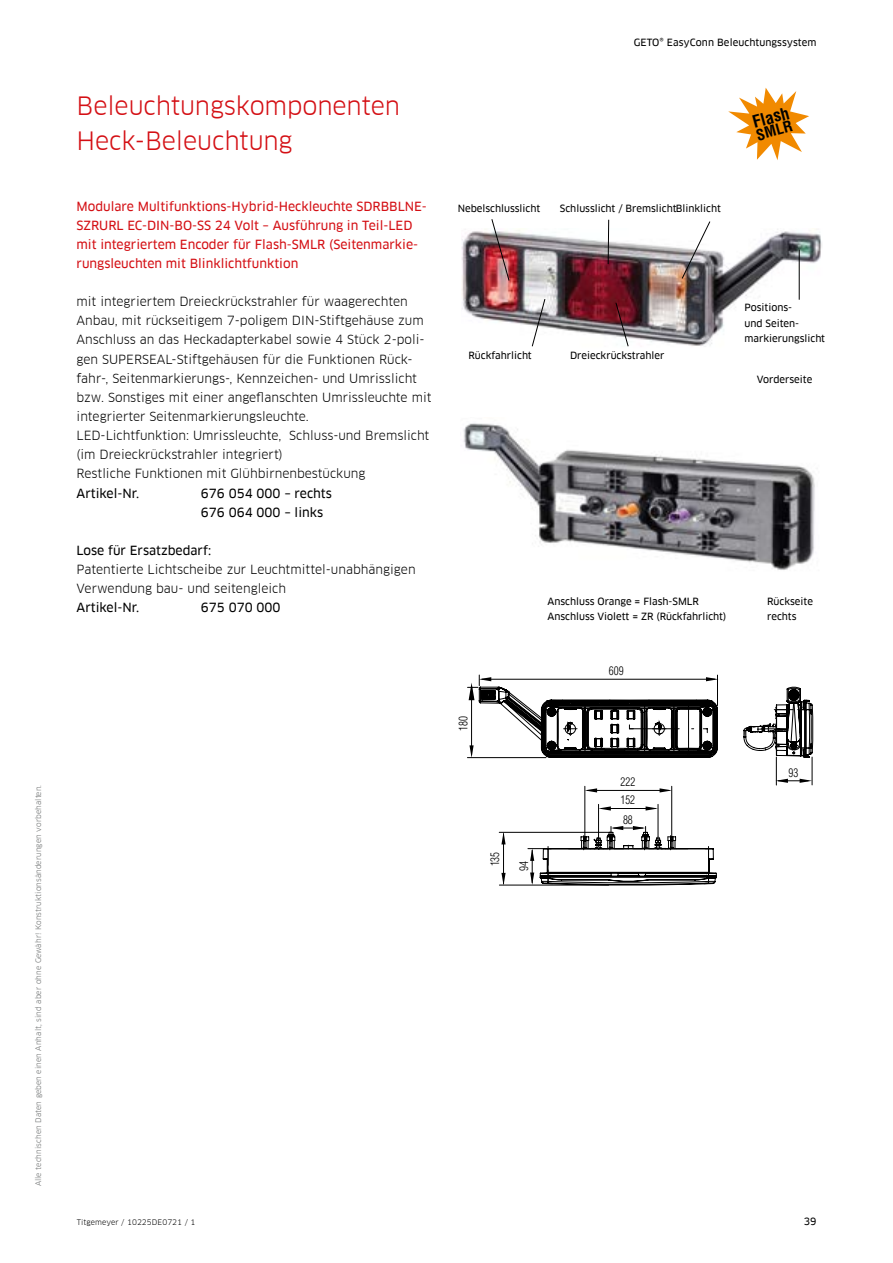
<style>
.page{position:relative;width:893px;height:1263px;background:#fff}
.page>*{position:absolute;margin:0;border:0;box-sizing:border-box;transform-origin:0 0}
.t1{font:24.75px/34.7px "Clan Offc Pro";letter-spacing:-.005em;color:#d40f14}
.t2{font:700 condensed 16.8px "Helvetica Com";color:#000}
.t3{font:700 condensed 15px "Helvetica Com";color:#000}
.t4{font:12.3px/19.2px "Clan Offc Pro";color:#000}
.t5{font:12.3px/19.2px "Clan Offc Pro News";color:#d40f14}
.t6{font:12.3px/19.2px "Clan Offc Pro News";color:#000}
.t7{font:300 condensed 11.7px/18px "Helvetica Com";color:#000;scale:.95 1}
.t8{font:9.75px/15.3px "Clan Offc Pro News";color:#000}
.t9{font:7.5px "Clan Offc Pro";letter-spacing:.01em;color:#6b6e6e}
.t10{font:7.5px "Clan Offc Pro";letter-spacing:.01em;color:#000}
</style>
<div class="page">
<img style="left:463px;top:423px;width:352px;height:147px">
<hr style="left:467px;top:757px;width:79px;height:1px;background:#000">
<hr style="left:499px;top:832px;width:112px;height:1px;background:#000">
<hr style="left:585px;top:786px;width:1px;height:61px;background:#000">
<hr style="left:671px;top:786px;width:1px;height:61px;background:#000">
<hr style="left:588px;top:790px;width:81px;height:1px;background:#000">
<hr style="left:598px;top:804px;width:1px;height:33px;background:#000">
<hr style="left:658px;top:804px;width:1px;height:33px;background:#000">
<hr style="left:601px;top:808px;width:54px;height:1px;background:#000">
<hr style="left:499px;top:885px;width:110px;height:1px;background:#000">
<hr style="left:528px;top:848px;width:100px;height:1px;background:#000">
<hr style="left:503px;top:834px;width:1px;height:50px;background:#000">
<hr style="left:532px;top:850px;width:1px;height:33px;background:#000">
<svg style="left:468px;top:674px;width:250px;height:84px"></svg>
<svg style="left:744px;top:686px;width:69px;height:99px"></svg>
<svg style="left:598px;top:806px;width:13px;height:4px"></svg>
<svg style="left:646px;top:806px;width:12px;height:4px"></svg>
<svg style="left:585px;top:788px;width:12px;height:4px"></svg>
<svg style="left:660px;top:788px;width:12px;height:4px"></svg>
<svg style="left:540px;top:826px;width:177px;height:59px"></svg>
<svg style="left:501px;top:832px;width:5px;height:12px"></svg>
<svg style="left:501px;top:873px;width:5px;height:12px"></svg>
<svg style="left:530px;top:848px;width:4px;height:13px"></svg>
<svg style="left:530px;top:872px;width:4px;height:13px"></svg>
<img style="left:461px;top:229px;width:361px;height:117px">
<svg style="left:728px;top:88px;width:81px;height:72px"></svg>
<svg style="left:491px;top:219px;width:18px;height:62px"></svg>
<svg style="left:608px;top:219px;width:1px;height:46px"></svg>
<svg style="left:682px;top:221px;width:28px;height:58px"></svg>
<svg style="left:615px;top:302px;width:14px;height:45px"></svg>
<svg style="left:532px;top:299px;width:13px;height:48px"></svg>
<hr style="left:799px;top:250px;width:1px;height:50px;background:#000">
<p class="t9" style="left:34px;top:1186px;width:403px;rotate:-90deg">Alle technischen Daten geben einen Anhalt, sind aber ohne Gewähr! Konstruktionsänderungen vorbehalten.</p>
<h1 class="t1" style="left:77px;top:89px;width:325px">Beleuchtungskomponenten<br>Heck-Beleuchtung</h1>
<p class="t5" style="left:77px;top:196px;width:352px">Modulare Multifunktions-Hybrid-Heckleuchte SDRBBLNE-SZRURL EC-DIN-BO-SS 24 Volt – Ausführung in Teil-LED mit integriertem Encoder für Flash-SMLR (Seitenmarkie&shy;rungsleuchten mit Blinklichtfunktion</p>
<p class="t4" style="left:77px;top:292px;width:357px">mit integriertem Dreieckrückstrahler für waagerechten Anbau, mit rückseitigem 7-poligem DIN-Stiftgehäuse zum Anschluss an das Heckadapterkabel sowie 4 Stück 2-poli&shy;gen SUPERSEAL-Stiftgehäusen für die Funktionen Rück&shy;fahr-, Seitenmarkierungs-, Kennzeichen- und Umrisslicht bzw. Sonstiges mit einer angeflanschten Umrissleuchte mit integrierter Seitenmarkierungsleuchte.<br>LED-Lichtfunktion: Umrissleuchte, Schluss-und Bremslicht (im Dreieckrückstrahler integriert)<br>Restliche Funktionen mit Glühbirnenbestückung</p>
<p class="t6" style="left:77px;top:483px;width:64px">Artikel-Nr.</p>
<p class="t6" style="left:201px;top:483px;width:132px">676 054 000 – rechts<br>676 064 000 – links</p>
<p class="t6" style="left:77px;top:541px;width:136px">Lose für Ersatzbedarf:</p>
<p class="t4" style="left:77px;top:560px;width:341px">Patentierte Lichtscheibe zur Leuchtmittel-unabhängigen<br>Verwendung bau- und seitengleich</p>
<p class="t6" style="left:77px;top:598px;width:64px">Artikel-Nr.</p>
<p class="t6" style="left:201px;top:598px;width:81px">675 070 000</p>
<p class="t8" style="left:634px;top:35px;width:184px">GETO® EasyConn Beleuchtungssystem</p>
<p class="t8" style="left:458px;top:201px;width:84px">Nebelschlusslicht</p>
<p class="t8" style="left:560px;top:201px;width:162px">Schlusslicht / BremslichtBlinklicht</p>
<h2 class="t2" style="left:750px;top:111px;width:39px;rotate:-15deg">Flash</h2>
<p class="t3" style="left:754px;top:125px;width:38px;rotate:-15deg">SMLR</p>
<p class="t8" style="left:468px;top:348px;width:65px">Rückfahrlicht</p>
<p class="t8" style="left:570px;top:348px;width:96px">Dreieckrückstrahler</p>
<p class="t8" style="left:744px;top:300px;width:82px">Positions-<br>und Seiten&shy;markierungslicht</p>
<p class="t8" style="left:757px;top:372px;width:57px">Vorderseite</p>
<p class="t8" style="left:547px;top:594px;width:180px">Anschluss Orange = Flash-SMLR<br>Anschluss Violett = ZR (Rückfahrlicht)</p>
<p class="t8" style="left:767px;top:594px;width:47px">Rückseite rechts</p>
<p class="t7" style="left:454px;top:731px;width:17px;rotate:-90deg">180</p>
<p class="t7" style="left:486px;top:866px;width:17px;rotate:-90deg">135</p>
<p class="t7" style="left:515px;top:871px;width:12px;rotate:-90deg">94</p>
<p class="t7" style="left:609px;top:662px;width:17px">609</p>
<p class="t7" style="left:620px;top:773px;width:17px">222<br>152</p>
<p class="t7" style="left:623px;top:810px;width:12px">88</p>
<p class="t7" style="left:789px;top:763px;width:12px">93</p>
<p class="t10" style="left:77px;top:1217px;width:120px">Titgemeyer / 10225DE0721 / 1</p>
<p class="t8" style="left:804px;top:1213px;width:14px">39</p>
</div>
